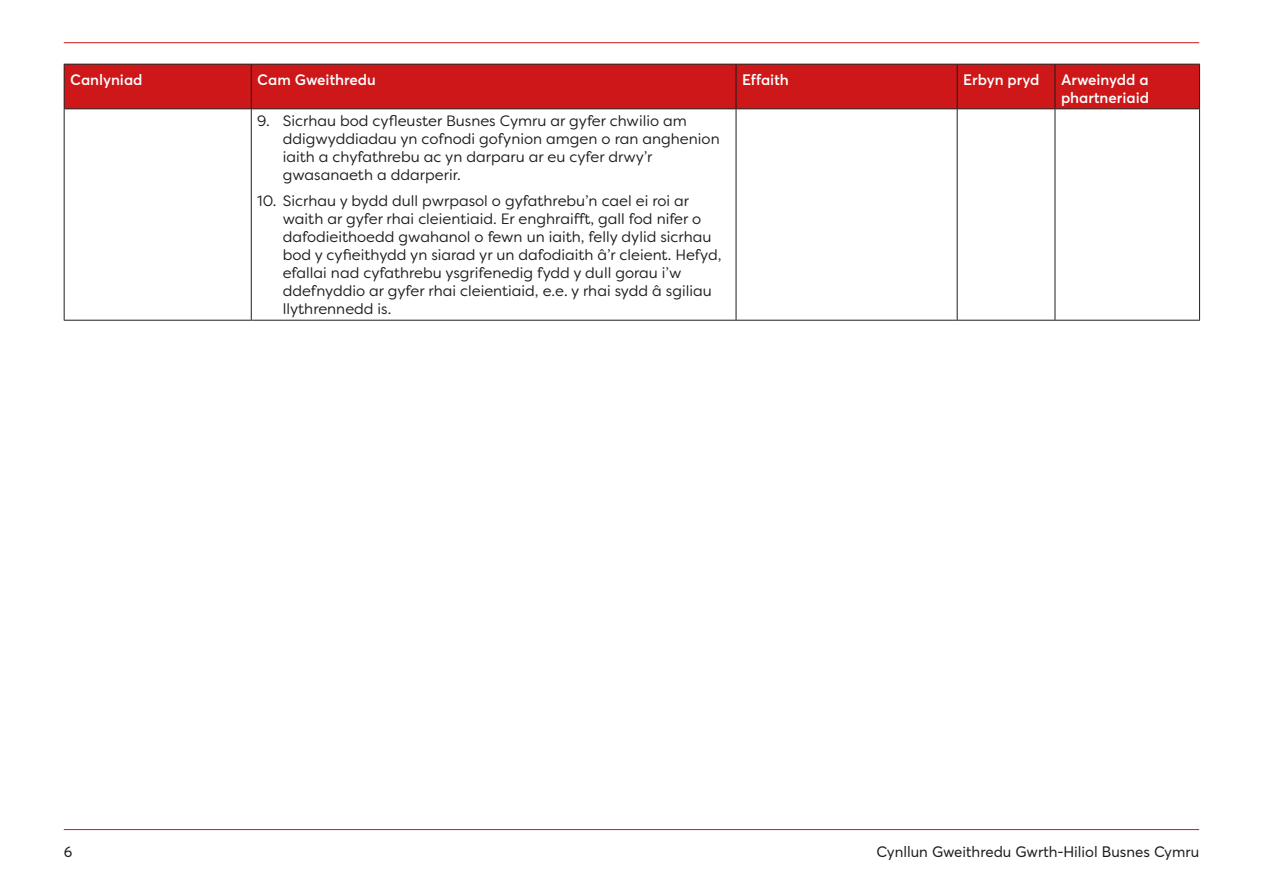
<style>
.page{position:relative;width:1263px;height:893px;background:#fff}
.page>*{position:absolute;margin:0;border:0;box-sizing:border-box;transform-origin:0 0}
.Table_Text_Indent{font:15px/18px "Filson Soft";color:#1d1d1b}
.Sub_Head{font:600 15px/18px "Averta";color:#fff}
.t1{font:15px "Averta";color:#1d1d1b}
</style>
<div class="page">
<hr style="left:64px;top:829px;width:1135px;height:1px;background:#cd1719">
<hr style="left:64px;top:42px;width:1135px;height:1px;background:#cd1719">
<div style="left:65px;top:65px;width:1134px;height:43px;background:#cd1719"></div>
<hr style="left:64px;top:64px;width:187px;height:1px;background:#1d1d1b">
<hr style="left:64px;top:65px;width:1px;height:43px;background:#1d1d1b">
<hr style="left:251px;top:64px;width:485px;height:1px;background:#1d1d1b">
<hr style="left:251px;top:65px;width:1px;height:43px;background:#1d1d1b">
<hr style="left:736px;top:64px;width:221px;height:1px;background:#1d1d1b">
<hr style="left:736px;top:65px;width:1px;height:43px;background:#1d1d1b">
<hr style="left:957px;top:64px;width:98px;height:1px;background:#1d1d1b">
<hr style="left:957px;top:65px;width:1px;height:43px;background:#1d1d1b">
<hr style="left:1055px;top:64px;width:145px;height:1px;background:#1d1d1b">
<hr style="left:1054px;top:65px;width:1px;height:43px;background:#1d1d1b">
<hr style="left:1199px;top:65px;width:1px;height:43px;background:#1d1d1b">
<hr style="left:64px;top:108px;width:187px;height:1px;background:#1d1d1b">
<hr style="left:64px;top:109px;width:1px;height:211px;background:#1d1d1b">
<hr style="left:251px;top:108px;width:485px;height:1px;background:#1d1d1b">
<hr style="left:251px;top:109px;width:1px;height:211px;background:#1d1d1b">
<hr style="left:736px;top:108px;width:221px;height:1px;background:#1d1d1b">
<hr style="left:736px;top:109px;width:1px;height:211px;background:#1d1d1b">
<hr style="left:957px;top:108px;width:98px;height:1px;background:#1d1d1b">
<hr style="left:957px;top:109px;width:1px;height:211px;background:#1d1d1b">
<hr style="left:1055px;top:108px;width:145px;height:1px;background:#1d1d1b">
<hr style="left:1054px;top:109px;width:1px;height:211px;background:#1d1d1b">
<hr style="left:1199px;top:109px;width:1px;height:211px;background:#1d1d1b">
<hr style="left:64px;top:320px;width:187px;height:1px;background:#1d1d1b">
<hr style="left:251px;top:320px;width:485px;height:1px;background:#1d1d1b">
<hr style="left:736px;top:320px;width:221px;height:1px;background:#1d1d1b">
<hr style="left:957px;top:320px;width:98px;height:1px;background:#1d1d1b">
<hr style="left:1055px;top:320px;width:145px;height:1px;background:#1d1d1b">
<p class="Sub_Head" style="left:70px;top:70px;width:74px">Canlyniad</p>
<p class="Sub_Head" style="left:257px;top:70px;width:120px">Cam Gweithredu</p>
<p class="Sub_Head" style="left:742px;top:70px;width:48px">Effaith</p>
<p class="Sub_Head" style="left:963px;top:70px;width:78px">Erbyn pryd</p>
<p class="Sub_Head" style="left:1061px;top:70px;width:90px">Arweinydd a phartneriaid</p>
<p class="Table_Text_Indent" style="left:283px;top:111px;width:438px;text-indent:-26px">9. Sicrhau bod cyfleuster Busnes Cymru ar gyfer chwilio am ddigwyddiadau yn cofnodi gofynion amgen o ran anghenion iaith a chyfathrebu ac yn darparu ar eu cyfer drwy’r gwasanaeth a ddarperir.</p>
<p class="Table_Text_Indent" style="left:283px;top:192px;width:440px;text-indent:-26px">10. Sicrhau y bydd dull pwrpasol o gyfathrebu’n cael ei roi ar waith ar gyfer rhai cleientiaid. Er enghraifft, gall fod nifer o dafodieithoedd gwahanol o fewn un iaith, felly dylid sicrhau bod y cyfieithydd yn siarad yr un dafodiaith â’r cleient. Hefyd, efallai nad cyfathrebu ysgrifenedig fydd y dull gorau i’w ddefnyddio ar gyfer rhai cleientiaid, e.e. y rhai sydd â sgiliau llythrennedd is.</p>
<p class="t1" style="left:64px;top:841px;width:10px">6</p>
<p class="t1" style="left:877px;top:841px;width:324px">Cynllun Gweithredu Gwrth-Hiliol Busnes Cymru</p>
</div>
